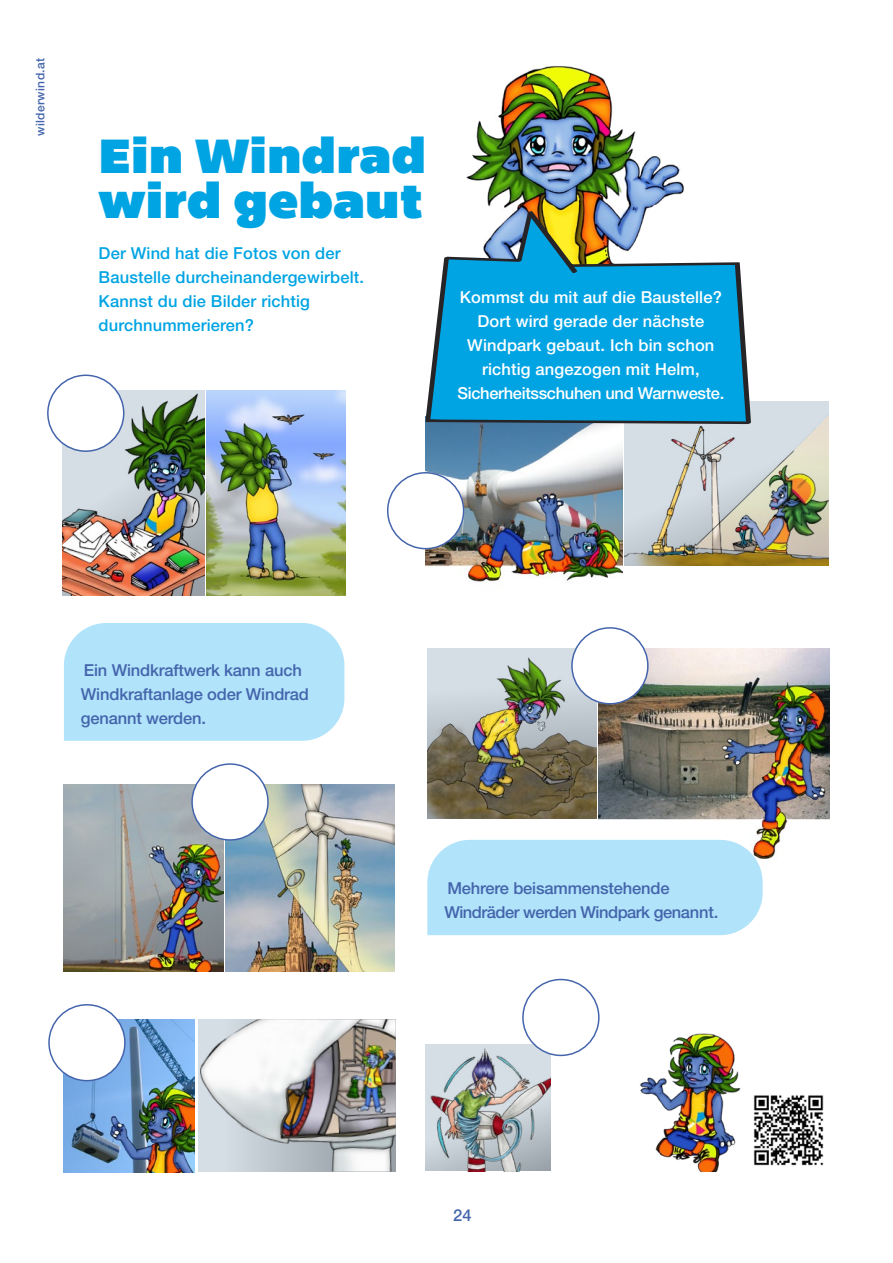
<style>
.page{position:relative;width:893px;height:1263px;background:#fff}
.page>*{position:absolute;margin:0;border:0;box-sizing:border-box;transform-origin:0 0}
.t1{font:49.35px/45px "Bemio";color:#00a4e3}
.t2{font:500 16.5px/24px "Helvetica Neue LT Pro";letter-spacing:.01em;color:#fff;text-align:center}
.t3{font:500 16.5px/24px "Helvetica Neue LT Pro";letter-spacing:-.01em;color:#4465ac}
.t4{font:500 16.5px/24px "Helvetica Neue LT Pro";letter-spacing:.01em;color:#00a4e3}
.t5{font:500 12px "Helvetica Neue LT Pro";letter-spacing:.03em;color:#4465ac}
</style>
<div class="page">
<img style="left:598px;top:648px;width:231px;height:211px">
<img style="left:427px;top:648px;width:170px;height:170px">
<div style="left:572px;top:628px;width:76px;height:76px;background:#fff;border-radius:50%"></div>
<div style="left:571px;top:627px;width:78px;height:77px;border:2px solid #4465ac;border-radius:50%"></div>
<img style="left:198px;top:1019px;width:198px;height:152px">
<img style="left:558px;top:978px;width:183px;height:193px">
<img style="left:226px;top:784px;width:169px;height:188px">
<img style="left:64px;top:785px;width:160px;height:187px">
<img style="left:64px;top:1019px;width:130px;height:153px">
<img style="left:624px;top:408px;width:204px;height:158px">
<img style="left:426px;top:424px;width:196px;height:158px">
<img style="left:466px;top:66px;width:218px;height:145px">
<img style="left:206px;top:391px;width:139px;height:205px">
<img style="left:63px;top:391px;width:141px;height:205px">
<div style="left:48px;top:375px;width:76px;height:76px;background:#fff;border-radius:50%"></div>
<div style="left:47px;top:374px;width:77px;height:78px;border:2px solid #4465ac;border-radius:50%"></div>
<div style="left:192px;top:764px;width:76px;height:76px;background:#fff;border-radius:50%"></div>
<div style="left:191px;top:763px;width:78px;height:78px;border:2px solid #4465ac;border-radius:50%"></div>
<div style="left:49px;top:1005px;width:76px;height:76px;background:#fff;border-radius:50%"></div>
<div style="left:48px;top:1004px;width:78px;height:77px;border:2px solid #4465ac;border-radius:50%"></div>
<svg style="left:425px;top:211px;width:326px;height:213px;fill:#00a4e3"></svg>
<div style="left:64px;top:623px;width:280px;height:118px;background:#b1e3fa"></div>
<div style="left:388px;top:473px;width:76px;height:76px;background:#fff;border-radius:50%"></div>
<div style="left:387px;top:472px;width:77px;height:77px;border:2px solid #4465ac;border-radius:50%"></div>
<div style="left:427px;top:840px;width:336px;height:95px;background:#b1e3fa"></div>
<svg style="left:425px;top:1044px;width:110px;height:127px"></svg>
<img style="left:427px;top:1045px;width:124px;height:126px">
<div style="left:523px;top:979px;width:76px;height:76px;background:#fff;border-radius:50%"></div>
<div style="left:522px;top:979px;width:78px;height:77px;border:2px solid #4465ac;border-radius:50%"></div>
<img style="left:753px;top:1095px;width:71px;height:71px">
<p class="t5" style="left:33px;top:136px;width:80px;rotate:-90deg">wilderwind.at</p>
<h1 class="t1" style="left:99px;top:133px;width:329px">Ein Windrad wird gebaut</h1>
<p class="t4" style="left:99px;top:241px;width:267px">Der Wind hat die Fotos von der<br>Baustelle durcheinandergewirbelt.<br>Kannst du die Bilder richtig durchnummerieren?</p>
<p class="t2" style="left:457px;top:285px;width:268px">Kommst du mit auf die Baustelle?<br>Dort wird gerade der nächste<br>Windpark gebaut. Ich bin schon richtig angezogen mit Helm,<br>Sicherheitsschuhen und Warnweste.</p>
<p class="t3" style="left:81px;top:658px;width:230px">Ein Windkraftwerk kann auch<br>Windkraftanlage oder Windrad genannt werden.</p>
<p class="t3" style="left:444px;top:876px;width:276px">Mehrere beisammenstehende<br>Windräder werden Windpark genannt.</p>
<p class="t3" style="left:453px;top:1202px;width:20px">24</p>
</div>
